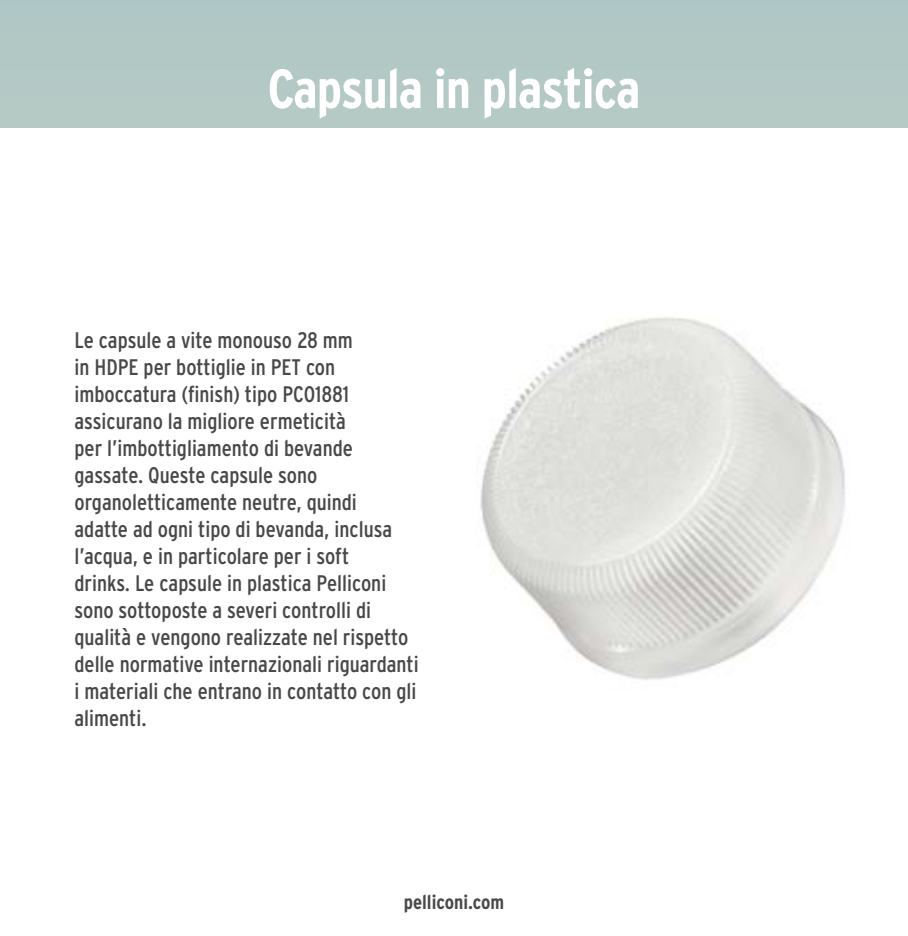
<style>
.page{position:relative;width:908px;height:936px;background:#fff}
.page>*{position:absolute;margin:0;border:0;box-sizing:border-box;transform-origin:0 0}
.t1{font:700 condensed 55px "Interstate";letter-spacing:-.02em;color:#fff}
.t2{font:condensed 22.5px/27px "Interstate";color:#484848}
.t3{font:700 condensed 20px "Interstate";color:#484848}
</style>
<div class="page">
<div style="left:0;top:0;width:907px;height:128px;background:#b2c8c5"></div>
<img style="left:480px;top:316px;width:365px;height:364px">
<h1 class="t1" style="left:267px;top:58px;width:374px">Capsula in plastica</h1>
<p class="t2" style="left:74px;top:326px;width:345px">Le capsule a vite monouso 28 mm<br>in HDPE per bottiglie in PET con imboccatura (finish) tipo PCO1881 assicurano la migliore ermeticità<br>per l’imbottigliamento di bevande gassate. Queste capsule sono organoletticamente neutre, quindi<br>adatte ad ogni tipo di bevanda, inclusa l’acqua, e in particolare per i soft<br>drinks. Le capsule in plastica Pelliconi sono sottoposte a severi controlli di qualità e vengono realizzate nel rispetto delle normative internazionali riguardanti i materiali che entrano in contatto con gli alimenti.</p>
<p class="t3" style="left:403px;top:891px;width:102px">pelliconi.com</p>
</div>
